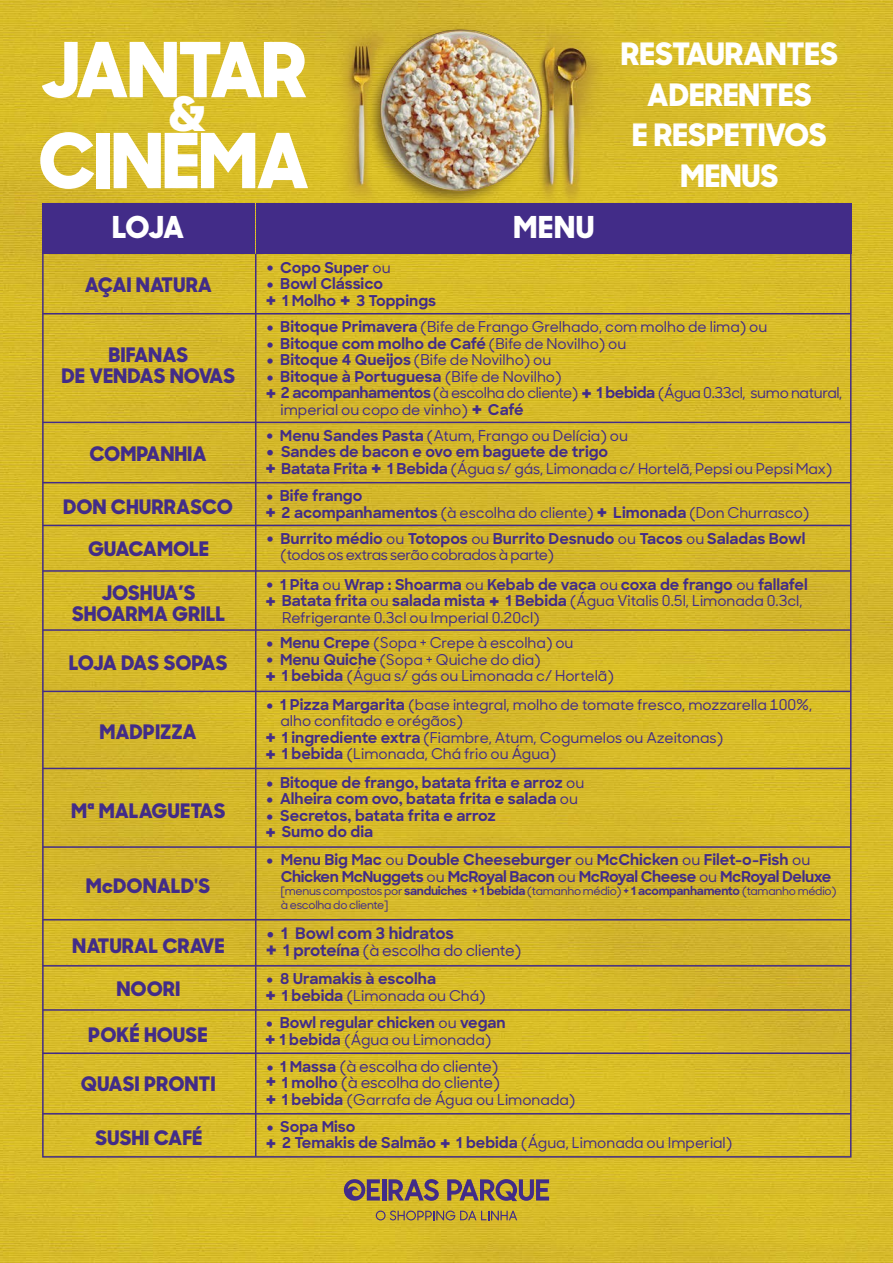
<style>
.page{position:relative;width:893px;height:1263px;background:#fff}
.page>*{position:absolute;margin:0;border:0;box-sizing:border-box;transform-origin:0 0}
.t1{font:800 75.75px/90.9px "Sharp Sans Display No 1";color:#fff}
.t2{font:800 47.55px "Sharp Sans Display No 1";color:#fff}
.t3{font:800 30.9px/40.5px "Sharp Sans Display No 1";letter-spacing:.02em;color:#fff;text-align:center}
.t4{font:800 30.15px "Sharp Sans Display No 1";letter-spacing:.02em;color:#fff}
.t5{font:800 20.1px/21px "Sharp Sans Display No 1";letter-spacing:.03em;color:#422c88;text-align:center}
.t6{font:800 20.1px "Sharp Sans Display No 1";letter-spacing:-.01em;color:#422c88}
.t7{font:500 15.9px/16.5px "Sharp Sans Display No 1";letter-spacing:-.01em;color:#422c88}
.t8{font:700 15.9px "Sharp Sans";letter-spacing:-.005em;color:#422c88}
.t9{font:500 15px/16.5px "Sharp Sans Display No 1";color:#422c88}
.t10{font:700 15px/16.5px "Sharp Sans";color:#422c88}
.t11{font:500 15px/16.5px "Sharp Sans Display No 1";letter-spacing:-.025em;color:#422c88}
.t12{font:700 15px/16.5px "Sharp Sans";letter-spacing:-.025em;color:#422c88}
.t13{font:500 11.7px/13.5px "Sharp Sans Display No 1";letter-spacing:-.025em;color:#422c88}
.s1{font-size:23.25px}
.s2{font-family:"Sharp Sans Display No 1";font-weight:500}
.s3{font-family:"Sharp Sans";font-weight:700;font-size:23.25px}
.s4{font-family:"Sharp Sans";font-weight:700}
.s5{font-size:24.9px}
.s6{font-size:24.6px}
.s7{font-family:"Sharp Sans";font-weight:700;font-size:24.6px}
.s8{font-family:"Sharp Sans";font-weight:700;font-size:15px}
</style>
<div class="page">
<img style="left:0;top:0;width:893px;height:1263px">
<img style="left:308px;top:12px;width:312px;height:191px">
<div style="left:256px;top:203px;width:595px;height:51px;background:#422c88"></div>
<div style="left:42px;top:203px;width:213px;height:51px;background:#422c88"></div>
<hr style="left:43px;top:313px;width:808px;height:1px;background:#422c88">
<hr style="left:43px;top:422px;width:808px;height:1px;background:#422c88">
<hr style="left:255px;top:254px;width:1px;height:902px;background:#422c88">
<hr style="left:43px;top:482px;width:808px;height:1px;background:#422c88">
<hr style="left:43px;top:525px;width:808px;height:1px;background:#422c88">
<hr style="left:43px;top:1052px;width:808px;height:2px;background:#422c88">
<hr style="left:43px;top:1113px;width:808px;height:1px;background:#422c88">
<hr style="left:43px;top:691px;width:808px;height:1px;background:#422c88">
<hr style="left:43px;top:629px;width:808px;height:2px;background:#422c88">
<hr style="left:43px;top:570px;width:808px;height:2px;background:#422c88">
<hr style="left:43px;top:965px;width:808px;height:1px;background:#422c88">
<hr style="left:43px;top:846px;width:808px;height:2px;background:#422c88">
<hr style="left:43px;top:768px;width:808px;height:1px;background:#422c88">
<hr style="left:43px;top:1009px;width:808px;height:2px;background:#422c88">
<hr style="left:43px;top:919px;width:808px;height:1px;background:#422c88">
<svg style="left:376px;top:1210px;width:141px;height:10px"></svg>
<svg style="left:447px;top:1179px;width:102px;height:22px;background:#876e5b"></svg>
<hr style="left:382px;top:1179px;width:4px;height:21px;background:#422c88">
<svg style="left:344px;top:1179px;width:36px;height:22px"></svg>
<svg style="left:388px;top:1179px;width:51px;height:22px"></svg>
<h1 class="t1" style="left:39px;top:21px;width:271px">JANTAR<br>CINEMA</h1>
<h2 class="t2" style="left:169px;top:79px;width:38px">&amp;</h2>
<h3 class="t4" style="left:112px;top:205px;width:73px">LOJA</h3>
<h3 class="t4" style="left:514px;top:205px;width:82px">MENU</h3>
<h3 class="t5" style="left:85px;top:273px;width:128px">AÇAI NATURA</h3>
<p class="t10" style="left:265px;top:258px;width:127px"><span class="s1">•</span> Copo Super <span class="s2">ou</span></p>
<p class="t10" style="left:265px;top:275px;width:172px"><span class="s1">•</span> Bowl Clássico<br><span class="s1">+</span> 1 Molho <span class="s1">+</span> 3 Toppings</p>
<h3 class="t3" style="left:621px;top:32px;width:218px">RESTAURANTES<br>ADERENTES<br>E RESPETIVOS<br>MENUS</h3>
<h3 class="t5" style="left:62px;top:343px;width:175px;line-height:21.8px">BIFANAS<br>DE VENDAS NOVAS</h3>
<h3 class="t5" style="left:90px;top:442px;width:118px">COMPANHIA</h3>
<h3 class="t5" style="left:63px;top:495px;width:171px">DON CHURRASCO</h3>
<h3 class="t5" style="left:88px;top:537px;width:122px">GUACAMOLE</h3>
<p class="t9" style="left:265px;top:318px;width:503px"><span class="s3">•</span> <span class="s4">Bitoque Primavera</span> (Bife de Frango Grelhado, com molho de lima) ou</p>
<p class="t10" style="left:265px;top:335px;width:362px"><span class="s1">•</span> Bitoque com molho de Café <span class="s2">(Bife de Novilho) ou</span></p>
<p class="t9" style="left:265px;top:351px;width:287px"><span class="s3">•</span> <span class="s4">Bitoque 4 Queijos</span> (Bife de Novilho) ou</p>
<p class="t10" style="left:265px;top:368px;width:298px"><span class="s1">•</span> Bitoque à Portuguesa <span class="s2">(Bife de Novilho)</span></p>
<p class="t11" style="left:281px;top:384px;width:563px;text-indent:-15px"><span class="s3">+</span> <span class="s4">2 acompanhamentos</span> (à escolha do cliente) <span class="s3">+</span> <span class="s4">1 bebida</span> (Água 0.33cl, sumo natural, imperial ou copo de vinho) <span class="s3">+</span> <span class="s4">Café</span></p>
<p class="t9" style="left:265px;top:426px;width:364px"><span class="s3">•</span> <span class="s4">Menu Sandes Pasta</span> (Atum, Frango ou Delícia) ou</p>
<p class="t10" style="left:265px;top:443px;width:345px"><span class="s5">•</span> Sandes de bacon e ovo em baguete de trigo</p>
<p class="t9" style="left:265px;top:459px;width:569px"><span class="s3">+</span> <span class="s4">Batata Frita</span> <span class="s3">+</span> <span class="s4">1 Bebida</span> (Água s/ gás, Limonada c/ Hortelã, Pepsi ou Pepsi Max)</p>
<p class="t10" style="left:265px;top:487px;width:99px"><span class="s1">•</span> Bife frango</p>
<p class="t9" style="left:265px;top:503px;width:546px"><span class="s3">+</span> <span class="s4">2 acompanhamentos</span> (à escolha do cliente) <span class="s3">+</span> <span class="s4">Limonada</span> (Don Churrasco)</p>
<p class="t10" style="left:265px;top:529px;width:541px"><span class="s1">•</span> Burrito médio <span class="s2">ou</span> Totopos <span class="s2">ou</span> Burrito Desnudo <span class="s2">ou</span> Tacos <span class="s2">ou</span> Saladas Bowl</p>
<p class="t11" style="left:281px;top:546px;width:275px">(todos os extras serão cobrados à parte)</p>
<h3 class="t5" style="left:72px;top:581px;width:155px">JOSHUA’S<br>SHOARMA GRILL</h3>
<p class="t10" style="left:265px;top:575px;width:544px"><span class="s1">•</span> 1 Pita <span class="s2">ou</span> Wrap : Shoarma <span class="s2">ou</span> Kebab de vaca <span class="s2">ou</span> coxa de frango <span class="s2">ou</span> fallafel</p>
<p class="t9" style="left:282px;top:592px;width:522px;text-indent:-17px"><span class="s3">+</span> <span class="s4">Batata frita</span> ou <span class="s4">salada mista</span> <span class="s3">+</span> <span class="s4">1 Bebida</span> (Água Vitalis 0.5l, Limonada 0.3cl,<br>Refrigerante 0.3cl ou Imperial 0.20cl)</p>
<h3 class="t6" style="left:69px;top:648px;width:160px">LOJA DAS SOPAS</h3>
<h3 class="t5" style="left:100px;top:720px;width:98px">MADPIZZA</h3>
<h3 class="t5" style="left:71px;top:799px;width:155px">Mª MALAGUETAS</h3>
<h3 class="t5" style="left:86px;top:874px;width:125px">McDONALD'S</h3>
<h3 class="t5" style="left:73px;top:935px;width:153px">NATURAL CRAVE</h3>
<h3 class="t5" style="left:117px;top:977px;width:65px">NOORI</h3>
<p class="t9" style="left:265px;top:634px;width:310px"><span class="s3">•</span> <span class="s4">Menu Crepe</span> (Sopa + Crepe à escolha) ou</p>
<p class="t9" style="left:265px;top:650px;width:350px"><span class="s3">•</span> <span class="s4">Menu Quiche</span> (Sopa + Quiche do dia)<br><span class="s3">+</span> <span class="s4">1 bebida</span> (Água s/ gás ou Limonada c/ Hortelã)</p>
<p class="t9" style="left:265px;top:696px;width:549px"><span class="s3">•</span> <span class="s4">1 Pizza Margarita</span> (base integral, molho de tomate fresco, mozzarella 100%,</p>
<p class="t9" style="left:280px;top:712px;width:184px">alho confitado e orégãos)</p>
<p class="t9" style="left:265px;top:729px;width:459px"><span class="s3">+</span> <span class="s4">1 ingrediente extra</span> (Fiambre, Atum, Cogumelos ou Azeitonas)</p>
<p class="t9" style="left:265px;top:745px;width:292px"><span class="s3">+</span> <span class="s4">1 bebida</span> (Limonada, Chá frio ou Água)</p>
<p class="t10" style="left:265px;top:774px;width:321px"><span class="s1">•</span> Bitoque de frango, batata frita e arroz <span class="s2">ou</span></p>
<p class="t10" style="left:265px;top:790px;width:314px"><span class="s1">•</span> Alheira com ovo, batata frita e salada <span class="s2">ou</span></p>
<p class="t10" style="left:265px;top:807px;width:232px"><span class="s1">•</span> Secretos, batata frita e arroz <span class="s1">+</span> Sumo do dia</p>
<p class="t12" style="left:281px;top:851px;width:552px;text-indent:-16px"><span class="s1">•</span> Menu Big Mac <span class="s2">ou</span> Double Cheeseburger <span class="s2">ou</span> McChicken <span class="s2">ou</span> Filet-o-Fish <span class="s2">ou<br></span>Chicken McNuggets <span class="s2">ou</span> McRoyal Bacon <span class="s2">ou</span> McRoyal Cheese <span class="s2">ou</span> McRoyal Deluxe</p>
<p class="t13" style="left:281px;top:884px;width:557px">[menus compostos por <span class="s4">sanduiches + 1 bebida</span> (tamanho médio) <span class="s4">+ 1 acompanhamento</span> (tamanho médio) à escolha do cliente]</p>
<p class="t8" style="left:265px;top:922px;width:190px"><span class="s6">•</span> 1 Bowl com 3 hidratos</p>
<p class="t7" style="left:265px;top:941px;width:257px"><span class="s7">+</span> <span class="s4">1 proteína</span> (à escolha do cliente)</p>
<p class="t10" style="left:265px;top:970px;width:172px"><span class="s1">•</span> 8 Uramakis à escolha</p>
<p class="t9" style="left:265px;top:986px;width:222px"><span class="s3">+</span> <span class="s4">1 bebida</span> (Limonada ou Chá)</p>
<h3 class="t5" style="left:89px;top:1023px;width:120px">POKÉ HOUSE</h3>
<p class="t10" style="left:265px;top:1014px;width:242px"><span class="s1">•</span> Bowl regular chicken <span class="s2">ou</span> vegan</p>
<p class="t9" style="left:265px;top:1030px;width:228px"><span class="s3">+</span> <span class="s4">1 bebida</span> (Água ou Limonada)</p>
<h3 class="t5" style="left:81px;top:1072px;width:136px">QUASI PRONTI</h3>
<p class="t7" style="left:265px;top:1057px;width:236px"><span class="s3">•</span> <span class="s8">1 Massa</span> (à escolha do cliente) <span class="s3">+</span> <span class="s8">1 molho</span> (à escolha do cliente)</p>
<p class="t9" style="left:265px;top:1090px;width:311px"><span class="s3">+</span> <span class="s4">1 bebida</span> (Garrafa de Água ou Limonada)</p>
<h3 class="t5" style="left:95px;top:1126px;width:108px">SUSHI CAFÉ</h3>
<p class="t10" style="left:265px;top:1117px;width:92px"><span class="s1">•</span> Sopa Miso</p>
<p class="t9" style="left:265px;top:1134px;width:468px"><span class="s3">+</span> <span class="s4">2 Temakis de Salmão</span> <span class="s3">+</span> <span class="s4">1 bebida</span> (Água, Limonada ou Imperial)</p>
</div>
